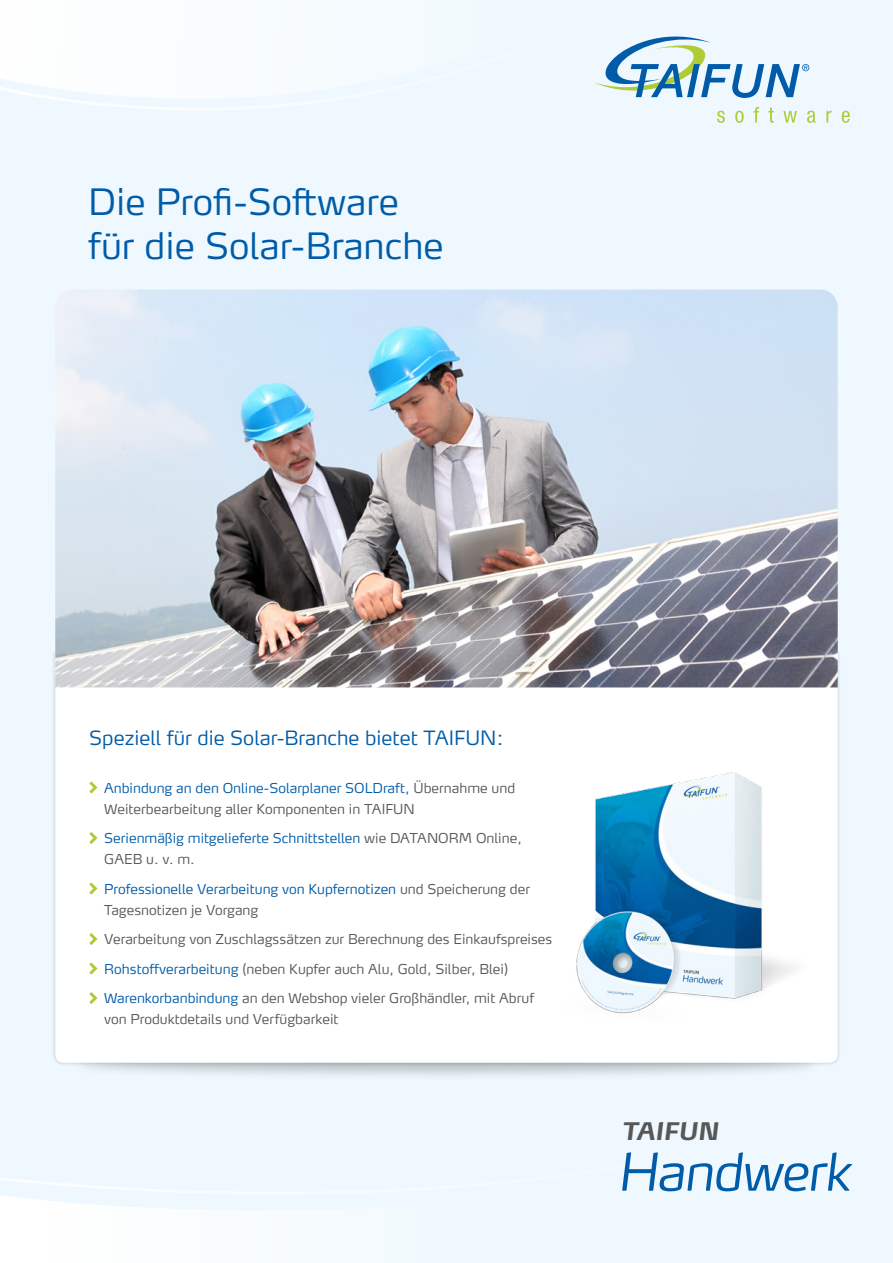
<style>
.page{position:relative;width:893px;height:1263px;background:#eef8fe}
.page>*{position:absolute;margin:0;border:0;box-sizing:border-box;transform-origin:0 0}
.t1{font:italic 300 51px "Max Pro";letter-spacing:-.025em;color:#005ca9}
.t2{font:300 36px/43.5px "Max Pro";color:#005ca9}
.t3{font:italic 700 24px "Max Pro";letter-spacing:-.01em;color:#585756}
.t4{font:300 19.5px "Max Pro";color:#005ca9}
.t5{font:300 13.5px/29.5px "Max Pro";color:#585756}
.t6{font:300 13.5px/21px "Max Pro";color:#005ca9}
.s1{color:#005ca9}
.s2{color:#585756}
</style>
<div class="page">
<svg style="left:0;top:1177px;width:233px;height:86px;fill:#fbfdfe"></svg>
<svg style="left:0;top:0;width:259px;height:110px"></svg>
<div style="left:67px;top:1040px;width:759px;height:42px;background:#000;opacity:.25"></div>
<div style="left:55px;top:687px;width:783px;height:376px;background:#fff"></div>
<img style="left:55px;top:290px;width:783px;height:397px">
<svg style="left:89px;top:781px;width:8px;height:12px"></svg>
<svg style="left:89px;top:832px;width:8px;height:12px"></svg>
<svg style="left:89px;top:882px;width:8px;height:12px"></svg>
<svg style="left:89px;top:933px;width:8px;height:12px"></svg>
<svg style="left:89px;top:962px;width:8px;height:12px"></svg>
<svg style="left:89px;top:992px;width:8px;height:12px"></svg>
<svg style="left:594px;top:36px;width:222px;height:87px"></svg>
<svg style="left:826px;top:111px;width:6px;height:12px"></svg>
<svg style="left:842px;top:111px;width:8px;height:12px"></svg>
<img style="left:560px;top:772px;width:249px;height:252px">
<h2 class="t2" style="left:88px;top:177px;width:357px">Die Profi-Software für die Solar-Branche</h2>
<h3 class="t4" style="left:89px;top:722px;width:416px">Speziell für die Solar-Branche bietet TAIFUN:</h3>
<p class="t5" style="left:104px;top:776px;width:412px;line-height:21px"><span class="s1">Anbindung an den Online-Solarplaner SOLDraft,</span> Übernahme und<br>Weiterbearbeitung aller Komponenten in TAIFUN</p>
<p class="t6" style="left:104px;top:826px;width:419px">Serienmäßig mitgelieferte Schnittstellen <span class="s2">wie DATANORM Online,<br>GAEB u. v. m.</span></p>
<p class="t6" style="left:104px;top:877px;width:427px">Professionelle Verarbeitung von Kupfernotizen <span class="s2">und Speicherung der<br>Tagesnotizen je Vorgang</span></p>
<p class="t5" style="left:104px;top:923px;width:450px">Verarbeitung von Zuschlagssätzen zur Berechnung des Einkaufspreises<br><span class="s1">Rohstoffverarbeitung</span> (neben Kupfer auch Alu, Gold, Silber, Blei)<br><span class="s1">Warenkorbanbindung</span> an den Webshop vieler Großhändler, mit Abruf</p>
<p class="t5" style="left:104px;top:1003px;width:236px">von Produktdetails und Verfügbarkeit</p>
<h3 class="t3" style="left:622px;top:1111px;width:98px">TAIFUN</h3>
<h1 class="t1" style="left:617px;top:1132px;width:235px">Handwerk</h1>
</div>
